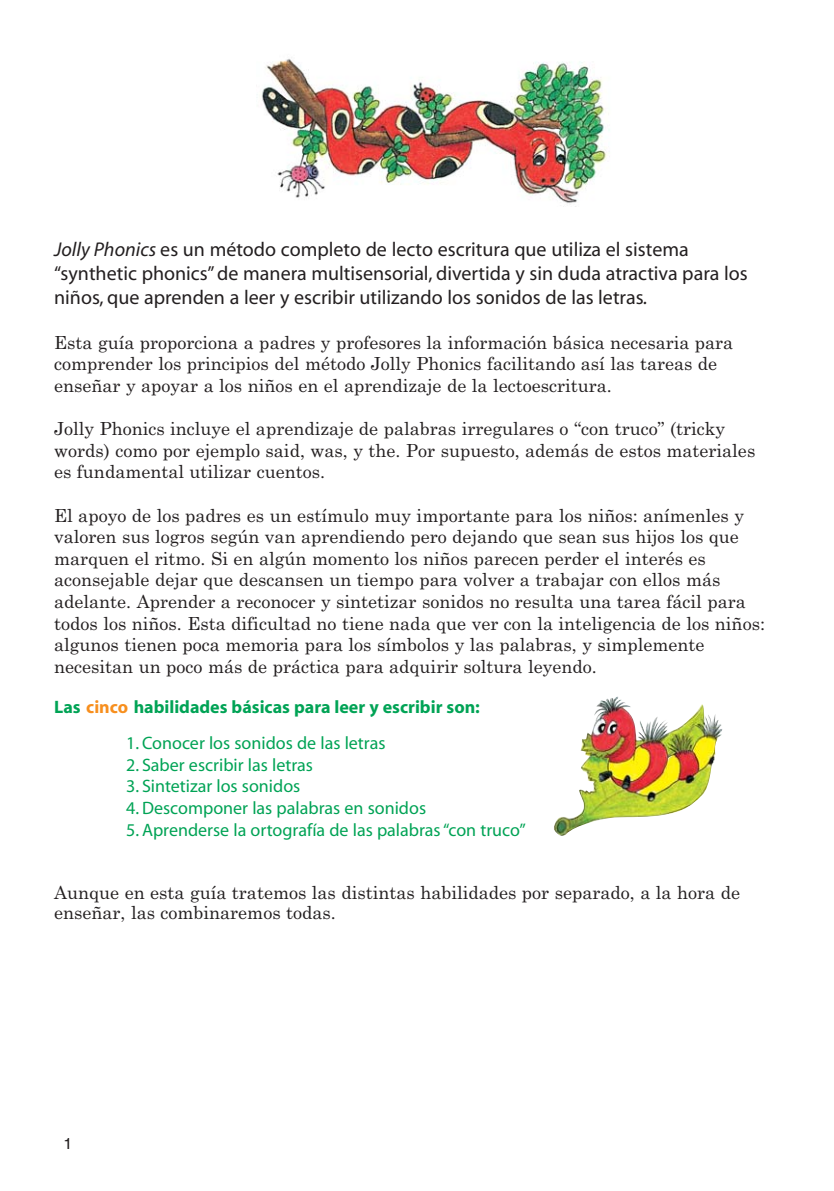
<style>
.page{position:relative;width:834px;height:1191px;background:#fff}
.page>*{position:absolute;margin:0;border:0;box-sizing:border-box;transform-origin:0 0}
.t1{font:20px/24px "Myriad";color:#231f20}
.t2{font:18px/21.6px "Century Schoolbook";color:#231f20}
.t3{font:18px "Myriad";color:#00a355}
.t4{font:700 18px "Myriad";color:#00a355}
.t5{font:16px "Helvetica";color:#231f20}
.s1{font-style:italic}
.s2{color:#f78f1e}
</style>
<div class="page">
<img style="left:554px;top:696px;width:168px;height:140px">
<img style="left:261px;top:59px;width:349px;height:148px">
<p class="t1" style="left:54px;top:239px;width:694px"><span class="s1">Jolly Phonics</span> es un método completo de lecto escritura que utiliza el sistema “synthetic phonics” de manera multisensorial, divertida y sin duda atractiva para los niños, que aprenden a leer y escribir utilizando los sonidos de las letras<span class="s1">.</span></p>
<p class="t2" style="left:54px;top:333px;width:680px">Esta guía proporciona a padres y profesores la información básica necesaria para comprender los principios del método Jolly Phonics facilitando así las tareas de enseñar y apoyar a los niños en el aprendizaje de la lectoescritura.</p>
<p class="t2" style="left:54px;top:419px;width:702px">Jolly Phonics incluye el aprendizaje de palabras irregulares o “con truco” (tricky words) como por ejemplo said, was, y the. Por supuesto, además de estos materiales es fundamental utilizar cuentos.</p>
<p class="t2" style="left:54px;top:506px;width:712px">El apoyo de los padres es un estímulo muy importante para los niños: anímenles y valoren sus logros según van aprendiendo pero dejando que sean sus hijos los que marquen el ritmo. Si en algún momento los niños parecen perder el interés es aconsejable dejar que descansen un tiempo para volver a trabajar con ellos más adelante. Aprender a reconocer y sintetizar sonidos no resulta una tarea fácil para todos los niños. Esta dificultad no tiene nada que ver con la inteligencia de los niños: algunos tienen poca memoria para los símbolos y las palabras, y simplemente necesitan un poco más de práctica para adquirir soltura leyendo.</p>
<p class="t4" style="left:54px;top:700px;width:427px">Las <span class="s2">cinco</span> habilidades básicas para leer y escribir son:</p>
<p class="t3" style="left:126px;top:736px;width:261px">1. Conocer los sonidos de las letras</p>
<p class="t3" style="left:126px;top:758px;width:188px">2. Saber escribir las letras</p>
<p class="t3" style="left:126px;top:779px;width:176px">3. Sintetizar los sonidos</p>
<p class="t3" style="left:126px;top:801px;width:301px">4. Descomponer las palabras en sonidos</p>
<p class="t3" style="left:126px;top:823px;width:401px">5. Aprenderse la ortografía de las palabras “con truco”</p>
<p class="t2" style="left:54px;top:884px;width:687px;line-height:20px">Aunque en esta guía tratemos las distintas habilidades por separado, a la hora de enseñar, las combinaremos todas.</p>
<p class="t5" style="left:64px;top:1137px;width:10px">1</p>
</div>
